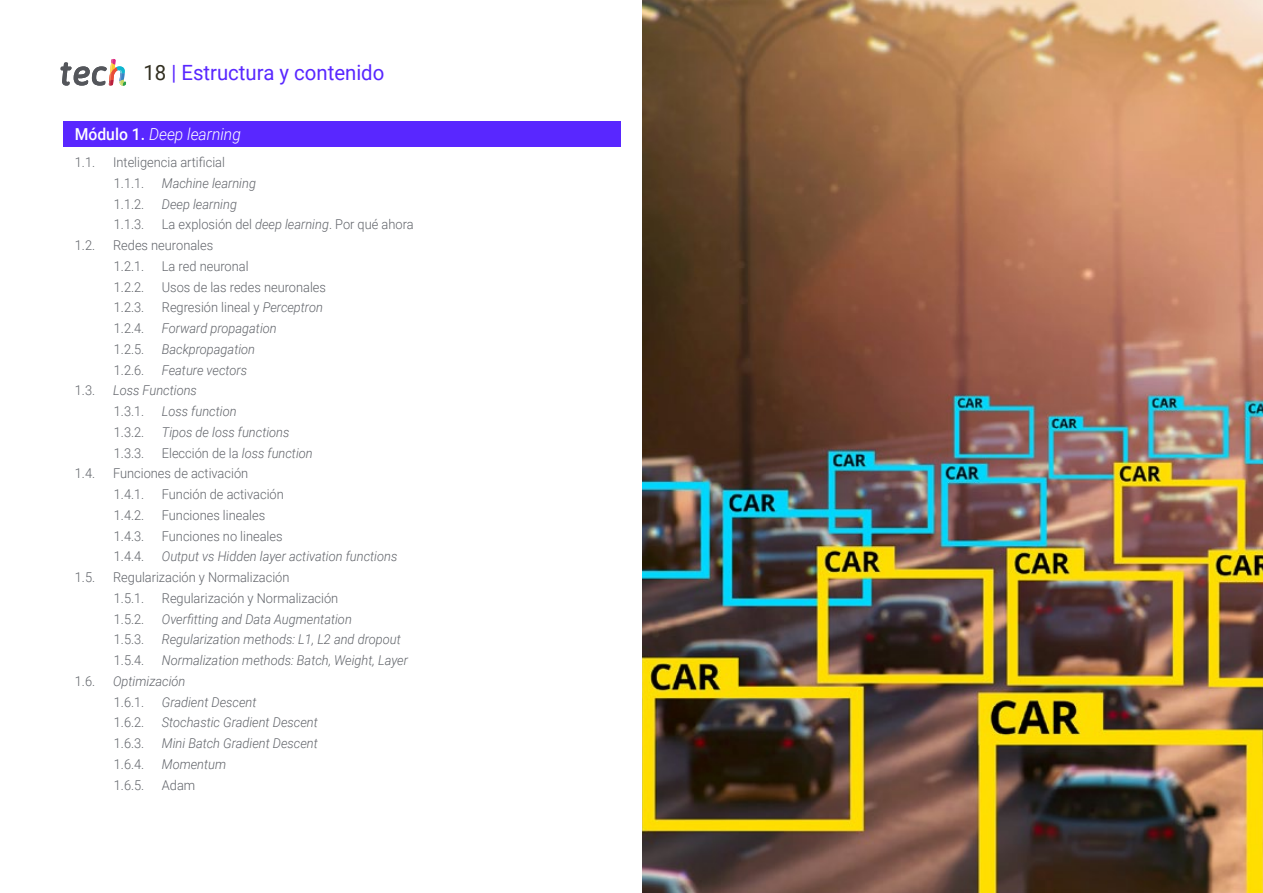
<style>
.page{position:relative;width:1263px;height:893px;background:#fff}
.page>*{position:absolute;margin:0;border:0;box-sizing:border-box;transform-origin:0 0}
.t1{font:21px "Roboto";color:#5927ff}
.t2{font:italic 300 16.5px "Roboto";color:#fff;scale:.95 1}
.t3{font:300 13.5px/20.7px "Roboto";color:#61646a;scale:.95 1}
.t4{font:italic 300 13.5px "Roboto";color:#61646a;scale:.95 1}
.s1{color:#312e20}
.s2{font-weight:500;font-style:normal}
.s3{font-style:italic}
</style>
<div class="page">
<img style="left:642px;top:0;width:621px;height:893px">
<div style="left:64px;top:121px;width:557px;height:25px;background:#5927ff"></div>
<svg style="left:61px;top:59px;width:65px;height:27px"></svg>
<h1 class="t1" style="left:144px;top:57px;width:242px"><span class="s1">18</span> | Estructura y contenido</h1>
<p class="t2" style="left:75px;top:123px;width:176px"><span class="s2">Módulo 1.</span> Deep learning</p>
<p class="t3" style="left:75px;top:151px;width:23px">1.1.</p>
<p class="t3" style="left:113px;top:151px;width:119px">Inteligencia artificial<br>1.1.1.</p>
<p class="t4" style="left:162px;top:174px;width:101px">Machine learning</p>
<p class="t3" style="left:114px;top:193px;width:34px">1.1.2.</p>
<p class="t4" style="left:162px;top:194px;width:81px">Deep learning</p>
<p class="t3" style="left:114px;top:214px;width:34px">1.1.3.</p>
<p class="t3" style="left:162px;top:214px;width:266px">La explosión del <span class="s3">deep learning</span>. Por qué ahora</p>
<p class="t3" style="left:75px;top:234px;width:23px">1.2.</p>
<p class="t3" style="left:113px;top:234px;width:107px">Redes neuronales<br>1.2.1.</p>
<p class="t3" style="left:162px;top:255px;width:93px">La red neuronal</p>
<p class="t3" style="left:114px;top:276px;width:34px">1.2.2.</p>
<p class="t3" style="left:162px;top:276px;width:174px">Usos de las redes neuronales</p>
<p class="t3" style="left:114px;top:297px;width:34px">1.2.3.</p>
<p class="t3" style="left:162px;top:297px;width:171px">Regresión lineal y <span class="s3">Perceptron</span></p>
<p class="t3" style="left:114px;top:317px;width:34px">1.2.4.</p>
<p class="t4" style="left:162px;top:319px;width:122px">Forward propagation</p>
<p class="t3" style="left:114px;top:338px;width:34px">1.2.5.</p>
<p class="t4" style="left:162px;top:340px;width:100px">Backpropagation</p>
<p class="t3" style="left:114px;top:359px;width:34px">1.2.6.</p>
<p class="t4" style="left:162px;top:360px;width:91px">Feature vectors</p>
<p class="t3" style="left:75px;top:380px;width:23px">1.3.</p>
<p class="t4" style="left:113px;top:381px;width:90px">Loss Functions</p>
<p class="t3" style="left:114px;top:400px;width:34px">1.3.1.</p>
<p class="t4" style="left:162px;top:402px;width:80px">Loss function</p>
<p class="t3" style="left:114px;top:421px;width:34px">1.3.2.</p>
<p class="t4" style="left:162px;top:423px;width:136px">Tipos de loss functions</p>
<p class="t3" style="left:114px;top:442px;width:34px">1.3.3.</p>
<p class="t3" style="left:162px;top:442px;width:160px">Elección de la <span class="s3">loss function</span></p>
<p class="t3" style="left:75px;top:463px;width:23px">1.4.</p>
<p class="t3" style="left:113px;top:463px;width:144px">Funciones de activación<br>1.4.1.</p>
<p class="t3" style="left:162px;top:483px;width:130px">Función de activación</p>
<p class="t3" style="left:114px;top:504px;width:34px">1.4.2.</p>
<p class="t3" style="left:162px;top:504px;width:110px">Funciones lineales</p>
<p class="t3" style="left:114px;top:525px;width:34px">1.4.3.</p>
<p class="t3" style="left:162px;top:525px;width:129px">Funciones no lineales</p>
<p class="t3" style="left:114px;top:546px;width:34px">1.4.4.</p>
<p class="t4" style="left:162px;top:547px;width:249px">Output vs Hidden layer activation functions</p>
<p class="t3" style="left:75px;top:566px;width:23px">1.5.</p>
<p class="t3" style="left:113px;top:566px;width:187px">Regularización y Normalización<br>1.5.1.</p>
<p class="t3" style="left:162px;top:587px;width:187px">Regularización y Normalización</p>
<p class="t3" style="left:114px;top:608px;width:34px">1.5.2.</p>
<p class="t4" style="left:162px;top:609px;width:202px">Overfitting and Data Augmentation</p>
<p class="t3" style="left:114px;top:629px;width:34px">1.5.3.</p>
<p class="t4" style="left:162px;top:630px;width:253px">Regularization methods: L1, L2 and dropout</p>
<p class="t3" style="left:114px;top:649px;width:34px">1.5.4.</p>
<p class="t4" style="left:162px;top:651px;width:261px">Normalization methods: Batch, Weight, Layer</p>
<p class="t3" style="left:75px;top:670px;width:23px">1.6.</p>
<p class="t4" style="left:113px;top:672px;width:78px">Optimización</p>
<p class="t3" style="left:114px;top:691px;width:34px">1.6.1.</p>
<p class="t4" style="left:162px;top:692px;width:101px">Gradient Descent</p>
<p class="t3" style="left:114px;top:712px;width:34px">1.6.2.</p>
<p class="t4" style="left:162px;top:713px;width:166px">Stochastic Gradient Descent</p>
<p class="t3" style="left:114px;top:732px;width:34px">1.6.3.</p>
<p class="t4" style="left:162px;top:734px;width:166px">Mini Batch Gradient Descent</p>
<p class="t3" style="left:114px;top:753px;width:34px">1.6.4.</p>
<p class="t4" style="left:162px;top:755px;width:69px">Momentum</p>
<p class="t3" style="left:114px;top:774px;width:34px">1.6.5.</p>
<p class="t3" style="left:162px;top:774px;width:37px">Adam</p>
</div>
